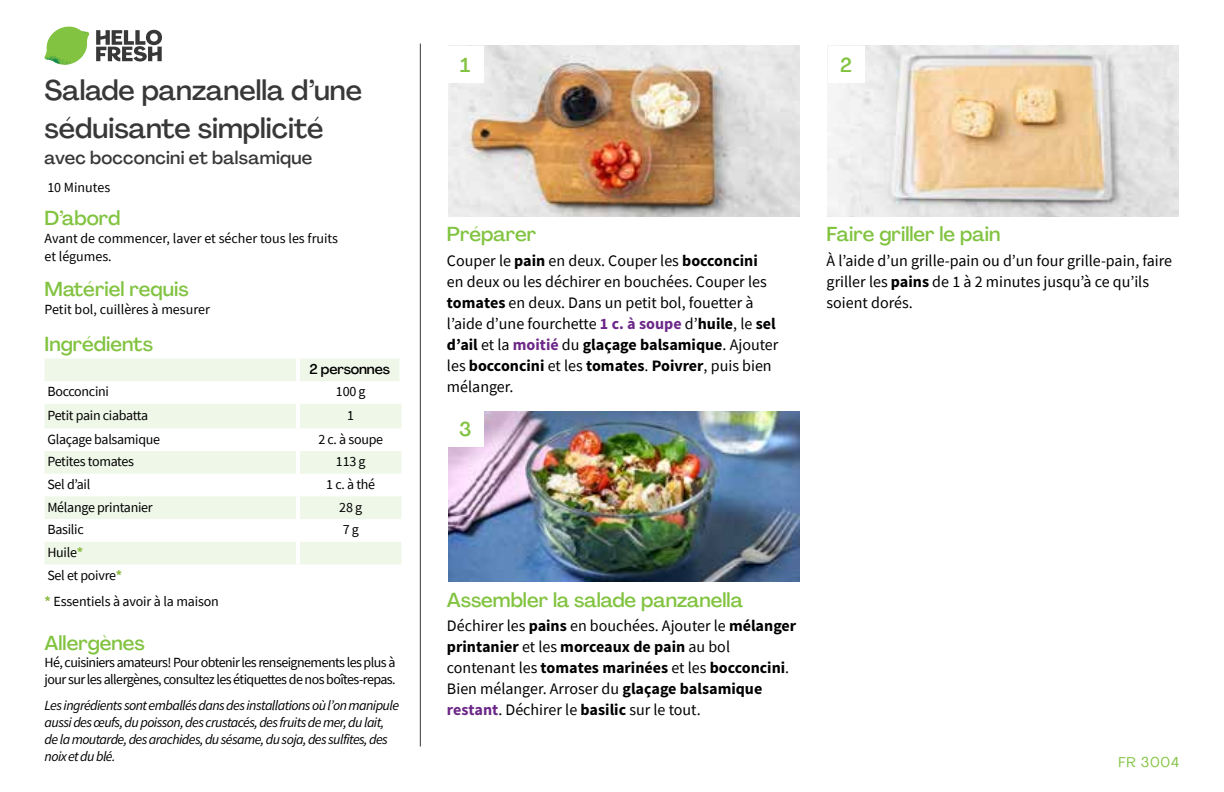
<style>
.page{position:relative;width:1224px;height:792px;background:#fff}
.page>*{position:absolute;margin:0;border:0;box-sizing:border-box;transform-origin:0 0}
.t1{font:500 28px/38px "Agrandir";color:#383839}
.t2{font:500 20px "Agrandir";color:#82c341}
.t3{font:500 18px "Agrandir";letter-spacing:.015em;color:#383839}
.t4{font:16px/21px "Source Sans Pro";color:#000}
.t5{font:italic 14px/17px "Source Sans Pro";letter-spacing:-.04em;color:#000}
.t6{font:14px/22.6px "Source Sans Pro";letter-spacing:-.02em;color:#000}
.t7{font:14px/17px "Source Sans Pro";letter-spacing:-.04em;color:#000}
.t8{font:14px/18px "Source Sans Pro";color:#000}
.t9{font:500 14px "Agrandir";letter-spacing:-.01em;color:#000}
.t10{font:14px "Agrandir";letter-spacing:.05em;color:#82c341}
.s1{font-weight:700;color:#8cba42}
.s2{font-weight:700}
.s3{font-weight:700;color:#6c2888}
</style>
<div class="page">
<svg style="left:96px;top:29px;width:66px;height:33px"></svg>
<svg style="left:48px;top:27px;width:39px;height:25px"></svg>
<img style="left:69px;top:27px;width:20px;height:17px">
<img style="left:47px;top:41px;width:38px;height:7px">
<img style="left:44px;top:44px;width:40px;height:21px">
<img style="left:68px;top:48px;width:17px;height:17px">
<hr style="left:420px;top:44px;width:1px;height:703px;background:#383839">
<svg style="left:45px;top:359px;width:356px;height:205px;fill:#eff7e8"></svg>
<hr style="left:296px;top:359px;width:4px;height:22px;background:#fff">
<hr style="left:399px;top:359px;width:4px;height:22px;background:#fff">
<hr style="left:296px;top:381px;width:4px;height:23px;background:#fff">
<hr style="left:296px;top:404px;width:4px;height:24px;background:#fff">
<hr style="left:296px;top:428px;width:4px;height:23px;background:#fff">
<hr style="left:296px;top:451px;width:4px;height:23px;background:#fff">
<hr style="left:296px;top:474px;width:4px;height:22px;background:#fff">
<hr style="left:296px;top:496px;width:4px;height:23px;background:#fff">
<hr style="left:296px;top:519px;width:4px;height:23px;background:#fff">
<hr style="left:296px;top:542px;width:4px;height:22px;background:#fff">
<img style="left:448px;top:46px;width:351px;height:170px">
<img style="left:448px;top:411px;width:351px;height:171px">
<img style="left:828px;top:46px;width:351px;height:170px">
<div style="left:447px;top:46px;width:37px;height:36px;background:#fff"></div>
<div style="left:447px;top:411px;width:37px;height:36px;background:#fff"></div>
<div style="left:828px;top:46px;width:36px;height:36px;background:#fff"></div>
<h1 class="t1" style="left:45px;top:71px;width:319px">Salade panzanella d’une séduisante simplicité</h1>
<p class="t3" style="left:45px;top:147px;width:269px">avec bocconcini et balsamique</p>
<p class="t8" style="left:47px;top:178px;width:64px">10 Minutes</p>
<p class="t2" style="left:45px;top:206px;width:77px">D’abord</p>
<p class="t8" style="left:45px;top:229px;width:295px">Avant de commencer, laver et sécher tous les fruits et légumes.</p>
<p class="t2" style="left:45px;top:276px;width:146px">Matériel requis</p>
<p class="t8" style="left:45px;top:300px;width:167px">Petit bol, cuillères à mesurer</p>
<p class="t2" style="left:45px;top:331px;width:110px">Ingrédients</p>
<p class="t9" style="left:310px;top:360px;width:82px">2 personnes</p>
<p class="t6" style="left:47px;top:380px;width:63px">Bocconcini</p>
<p class="t6" style="left:336px;top:380px;width:31px">100 g</p>
<p class="t6" style="left:47px;top:404px;width:102px">Petit pain ciabatta</p>
<p class="t6" style="left:347px;top:404px;width:8px">1</p>
<p class="t6" style="left:47px;top:428px;width:114px">Glaçage balsamique</p>
<p class="t6" style="left:318px;top:428px;width:66px">2 c. à soupe</p>
<p class="t6" style="left:47px;top:450px;width:88px">Petites tomates</p>
<p class="t6" style="left:336px;top:450px;width:31px">113 g</p>
<p class="t6" style="left:47px;top:473px;width:44px">Sel d’ail</p>
<p class="t6" style="left:326px;top:473px;width:50px">1 c. à thé</p>
<p class="t6" style="left:47px;top:496px;width:107px">Mélange printanier</p>
<p class="t6" style="left:339px;top:496px;width:24px">28 g</p>
<p class="t6" style="left:47px;top:518px;width:38px">Basilic</p>
<p class="t6" style="left:343px;top:518px;width:18px">7 g</p>
<p class="t6" style="left:47px;top:541px;width:76px">Huile<span class="s1">*<br></span>Sel et poivre<span class="s1">*</span></p>
<p class="t6" style="left:45px;top:590px;width:176px"><span class="s1">*</span> Essentiels à avoir à la maison</p>
<p class="t2" style="left:45px;top:630px;width:102px">Allergènes</p>
<p class="t7" style="left:45px;top:653px;width:353px">Hé, cuisiniers amateurs! Pour obtenir les renseignements les plus à jour sur les allergènes, consultez les étiquettes de nos boîtes-repas.</p>
<p class="t5" style="left:45px;top:696px;width:356px">Les ingrédients sont emballés dans des installations où l’on manipule aussi des œufs, du poisson, des crustacés, des fruits de mer, du lait, de la moutarde, des arachides, du sésame, du soja, des sulfites, des noix et du blé.</p>
<p class="t2" style="left:460px;top:52px;width:12px">1</p>
<p class="t2" style="left:840px;top:52px;width:13px">2</p>
<p class="t2" style="left:447px;top:222px;width:91px">Préparer</p>
<p class="t4" style="left:447px;top:250px;width:333px">Couper le <span class="s2">pain</span> en deux. Couper les <span class="s2">bocconcini </span>en deux ou les déchirer en bouchées. Couper les <span class="s2">tomates</span> en deux. Dans un petit bol, fouetter à l’aide d’une fourchette <span class="s3">1 c. à soupe</span> d’<span class="s2">huile</span>, le <span class="s2">sel d’ail</span> et la <span class="s3">moitié</span> du <span class="s2">glaçage balsamique</span>. Ajouter les <span class="s2">bocconcini</span> et les <span class="s2">tomates</span>. <span class="s2">Poivrer</span>, puis bien mélanger.</p>
<p class="t2" style="left:459px;top:417px;width:14px">3</p>
<p class="t2" style="left:827px;top:222px;width:175px">Faire griller le pain</p>
<p class="t4" style="left:827px;top:250px;width:347px">À l’aide d’un grille-pain ou d’un four grille-pain, faire griller les <span class="s2">pains</span> de 1 à 2 minutes jusqu’à ce qu’ils soient dorés.</p>
<p class="t2" style="left:447px;top:587px;width:298px">Assembler la salade panzanella</p>
<p class="t4" style="left:447px;top:615px;width:351px">Déchirer les <span class="s2">pains</span> en bouchées. Ajouter le <span class="s2">mélanger printanier</span> et les <span class="s2">morceaux de pain</span> au bol contenant les <span class="s2">tomates marinées</span> et les <span class="s2">bocconcini</span>.<br>Bien mélanger. Arroser du <span class="s2">glaçage balsamique </span><span class="s3">restant</span>. Déchirer le <span class="s2">basilic</span> sur le tout.</p>
<p class="t10" style="left:1118px;top:753px;width:62px">FR 3004</p>
</div>
